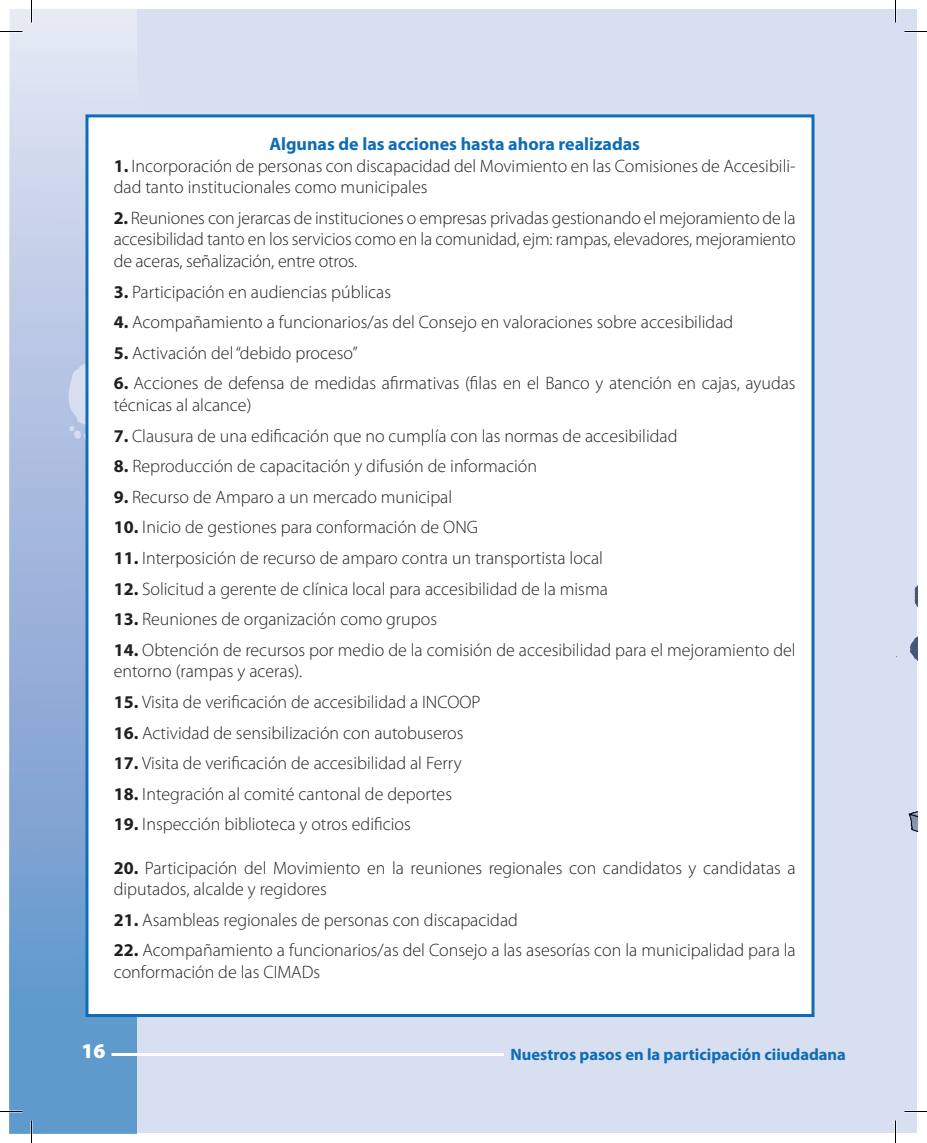
<style>
.page{position:relative;width:927px;height:1143px;background:#fff}
.page>*{position:absolute;margin:0;border:0;box-sizing:border-box;transform-origin:0 0}
.t1{font:900 21px "Myriad Pro";color:#fff}
.t2{font:300 18px/21.6px "Myriad Pro";color:#231f20}
.t3{font:700 18px "Myriad Pro";color:#0f6cb6}
.t4{font:700 16.5px "Myriad Pro";color:#0f6cb6}
.s1{font-weight:700}
</style>
<div class="page">
<div style="left:10px;top:10px;width:886px;height:1123px;background:#d8dff0"></div>
<div style="left:10px;top:10px;width:127px;height:1123px;background:linear-gradient(to bottom,#e6e3f2,#578fc8)"></div>
<img style="left:20px;top:108px;width:117px;height:782px">
<hr style="left:111px;top:1053px;width:393px;height:3px;background:#fff">
<div style="left:896px;top:10px;width:21px;height:1123px;background:#d8dff0"></div>
<div style="left:86px;top:114px;width:728px;height:903px;background:#fff;border:3px solid #0f6cb6"></div>
<img style="left:896px;top:586px;width:21px;height:246px">
<svg style="left:0;top:31px;width:22px;height:1px"></svg>
<svg style="left:904px;top:31px;width:23px;height:1px"></svg>
<svg style="left:0;top:1111px;width:22px;height:1px"></svg>
<svg style="left:904px;top:1111px;width:23px;height:1px"></svg>
<svg style="left:31px;top:0;width:1px;height:22px"></svg>
<svg style="left:31px;top:1120px;width:1px;height:23px"></svg>
<svg style="left:895px;top:0;width:1px;height:22px"></svg>
<svg style="left:895px;top:1120px;width:1px;height:23px"></svg>
<p class="t3" style="left:269px;top:132px;width:372px">Algunas de las acciones hasta ahora realizadas</p>
<p class="t2" style="left:114px;top:155px;width:683px"><span class="s1">1.</span> Incorporación de personas con discapacidad del Movimiento en las Comisiones de Accesibili&shy;dad tanto institucionales como municipales</p>
<p class="t2" style="left:114px;top:207px;width:684px;text-align:justify"><span class="s1">2.</span> Reuniones con jerarcas de instituciones o empresas privadas gestionando el mejoramiento de la accesibilidad tanto en los servicios como en la comunidad, ejm: rampas, elevadores, mejoramiento de aceras, señalización, entre otros.</p>
<p class="t2" style="left:114px;top:281px;width:279px"><span class="s1">3.</span> Participación en audiencias públicas</p>
<p class="t2" style="left:114px;top:311px;width:621px"><span class="s1">4.</span> Acompañamiento a funcionarios/as del Consejo en valoraciones sobre accesibilidad</p>
<p class="t2" style="left:114px;top:342px;width:246px"><span class="s1">5.</span> Activación del “debido proceso”</p>
<p class="t2" style="left:114px;top:372px;width:683px"><span class="s1">6.</span> Acciones de defensa de medidas afirmativas (filas en el Banco y atención en cajas, ayudas técnicas al alcance)</p>
<p class="t2" style="left:114px;top:425px;width:565px"><span class="s1">7.</span> Clausura de una edificación que no cumplía con las normas de accesibilidad</p>
<p class="t2" style="left:114px;top:455px;width:425px"><span class="s1">8.</span> Reproducción de capacitación y difusión de información</p>
<p class="t2" style="left:114px;top:486px;width:340px"><span class="s1">9.</span> Recurso de Amparo a un mercado municipal</p>
<p class="t2" style="left:114px;top:516px;width:366px"><span class="s1">10.</span> Inicio de gestiones para conformación de ONG</p>
<p class="t2" style="left:114px;top:547px;width:491px"><span class="s1">11.</span> Interposición de recurso de amparo contra un transportista local</p>
<p class="t2" style="left:114px;top:578px;width:496px"><span class="s1">12.</span> Solicitud a gerente de clínica local para accesibilidad de la misma</p>
<p class="t2" style="left:114px;top:608px;width:325px"><span class="s1">13.</span> Reuniones de organización como grupos</p>
<p class="t2" style="left:114px;top:639px;width:683px"><span class="s1">14.</span> Obtención de recursos por medio de la comisión de accesibilidad para el mejoramiento del entorno (rampas y aceras).</p>
<p class="t2" style="left:114px;top:691px;width:368px"><span class="s1">15.</span> Visita de verificación de accesibilidad a INCOOP</p>
<p class="t2" style="left:114px;top:722px;width:351px"><span class="s1">16.</span> Actividad de sensibilización con autobuseros</p>
<p class="t2" style="left:114px;top:752px;width:349px"><span class="s1">17.</span> Visita de verificación de accesibilidad al Ferry</p>
<p class="t2" style="left:114px;top:783px;width:340px"><span class="s1">18.</span> Integración al comité cantonal de deportes</p>
<p class="t2" style="left:114px;top:813px;width:299px"><span class="s1">19.</span> Inspección biblioteca y otros edificios</p>
<p class="t2" style="left:114px;top:857px;width:683px"><span class="s1">20.</span> Participación del Movimiento en la reuniones regionales con candidatos y candidatas a diputados, alcalde y regidores</p>
<p class="t2" style="left:114px;top:909px;width:406px"><span class="s1">21.</span> Asambleas regionales de personas con discapacidad</p>
<p class="t2" style="left:114px;top:939px;width:684px"><span class="s1">22.</span> Acompañamiento a funcionarios/as del Consejo a las asesorías con la municipalidad para la conformación de las CIMADs</p>
<p class="t1" style="left:81px;top:1037px;width:26px">16</p>
<p class="t4" style="left:510px;top:1043px;width:337px">Nuestros pasos en la participación ciiudadana</p>
</div>
